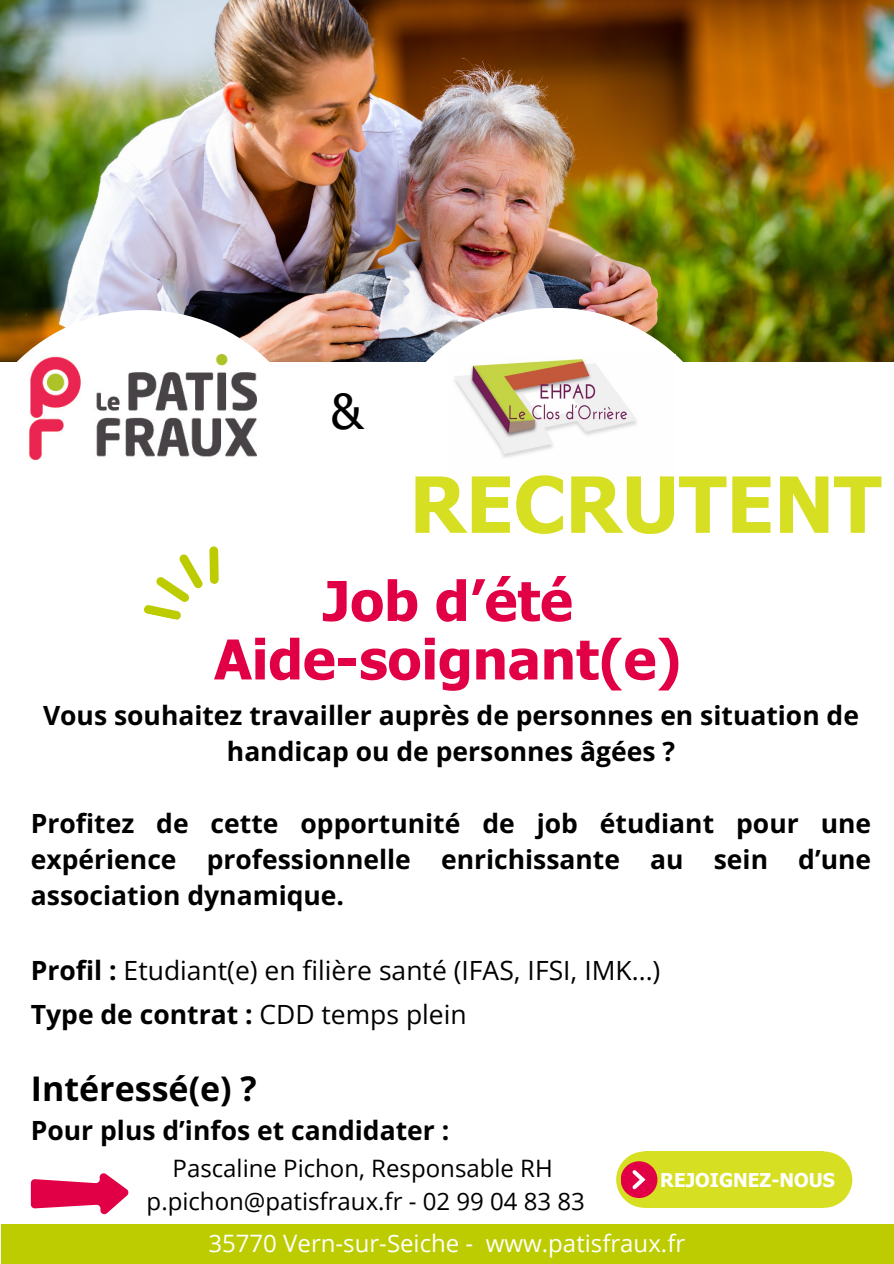
<style>
.page{position:relative;width:894px;height:1264px;background:#fff}
.page>*{position:absolute;margin:0;border:0;box-sizing:border-box;transform-origin:0 0}
.t1{font:700 77.55px "Tahoma";color:#d7df23}
.t2{font:700 54.9px "Tahoma";color:#e10046}
.t3{font:48px "Tahoma";color:#000}
.t4{font:700 33.9px "Open Sans";color:#000}
.t5{font:700 26.4px/36px "Open Sans";color:#000;text-align:center}
.t6{font:26.4px/43.8px "Open Sans";color:#000}
.t7{font:24px/32.7px "Open Sans";color:#000;text-align:center}
.t8{font:24px "Open Sans";color:#fefffe}
.t9{font:700 18.9px "Tahoma";color:#fff}
.s1{font-weight:700}
</style>
<div class="page">
<img style="left:0;top:0;width:893px;height:361px">
<div style="left:1px;top:1224px;width:892px;height:39px;background:#bdcc00"></div>
<svg style="left:0;top:310px;width:323px;height:150px"></svg>
<div style="left:644px;top:1151px;width:180px;height:56px;background:#d7df23"></div>
<div style="left:795px;top:1151px;width:57px;height:56px;background:#d7df23;border-radius:50%"></div>
<div style="left:616px;top:1151px;width:56px;height:56px;background:#d7df23;border-radius:50%"></div>
<div style="left:620px;top:1161px;width:37px;height:36px;background:#e10046;border-radius:50%"></div>
<svg style="left:632px;top:1170px;width:13px;height:19px"></svg>
<img style="left:29px;top:354px;width:228px;height:105px">
<svg style="left:144px;top:546px;width:75px;height:74px"></svg>
<svg style="left:31px;top:1173px;width:97px;height:41px"></svg>
<div style="left:374px;top:308px;width:360px;height:359px;background:#fff;border-radius:50%"></div>
<img style="left:454px;top:358px;width:183px;height:100px">
<h4 class="t3" style="left:331px;top:381px;width:34px">&amp;</h4>
<p class="t1" style="left:409px;top:455px;width:473px">RECRUTENT</p>
<h3 class="t2" style="left:322px;top:566px;width:251px">Job d’été</h3>
<h4 class="t2" style="left:214px;top:624px;width:468px">Aide-soignant(e)</h4>
<p class="t5" style="left:43px;top:696px;width:817px">Vous souhaitez travailler auprès de personnes en situation de handicap ou de personnes âgées ?</p>
<p class="t5" style="left:31px;top:804px;width:841px;text-align:justify">Profitez de cette opportunité de job étudiant pour une expérience professionnelle enrichissante au sein d’une association dynamique.</p>
<h1 class="t6" style="left:31px;top:948px;width:631px"><span class="s1">Profil :</span> Etudiant(e) en filière santé (IFAS, IFSI, IMK...)<br><span class="s1">Type de contrat :</span> CDD temps plein</h1>
<h2 class="t4" style="left:31px;top:1064px;width:227px">Intéressé(e) ?</h2>
<h2 class="t5" style="left:31px;top:1111px;width:420px">Pour plus d’infos et candidater :</h2>
<h3 class="t7" style="left:147px;top:1151px;width:440px">Pascaline Pichon, Responsable RH p.pichon@patisfraux.fr - 02 99 04 83 83</h3>
<p class="t8" style="left:208px;top:1226px;width:478px">35770 Vern-sur-Seiche - www.patisfraux.fr</p>
<h3 class="t9" style="left:660px;top:1167px;width:176px">REJOIGNEZ-NOUS</h3>
</div>
